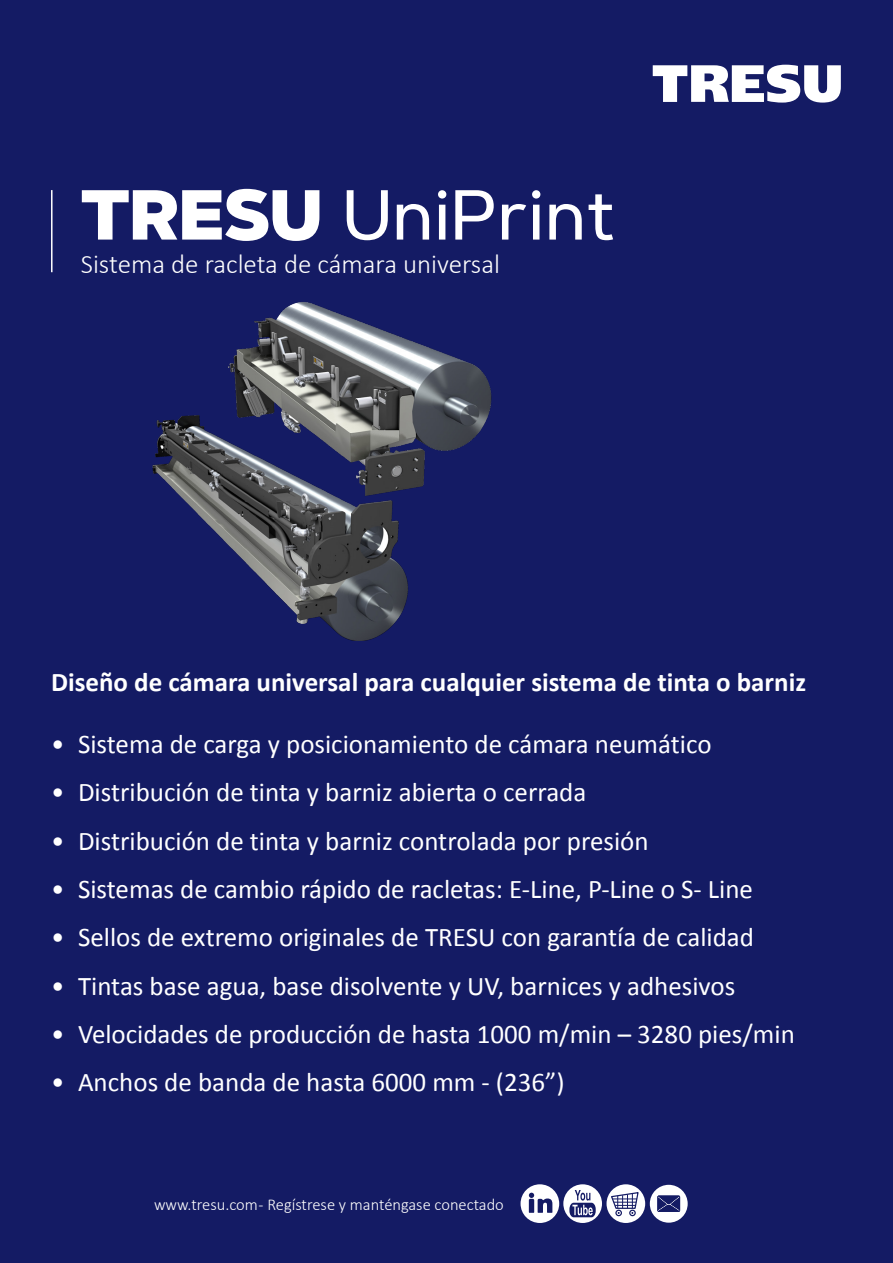
<style>
.page{position:relative;width:893px;height:1263px;background:#141b64}
.page>*{position:absolute;margin:0;border:0;box-sizing:border-box;transform-origin:0 0}
.t1{font:500 70.5px "Artegra Sans";color:#fff}
.t2{font:27px "Calibri";color:#fff}
.TRESU_BRØD_9_5_SORT{font:700 27px "Calibri";color:#fff}
.t3{font:300 27px "Calibri";color:#fff}
.t4{font:300 16.5px "Calibri";color:#fff}
.s1{font-weight:900}
</style>
<div class="page">
<div style="left:606px;top:1184px;width:39px;height:39px;background:#fff;border-radius:50%"></div>
<div style="left:615px;top:1209px;width:7px;height:7px;border:1px solid #141b64;border-radius:50%"></div>
<div style="left:629px;top:1209px;width:7px;height:7px;border:1px solid #141b64;border-radius:50%"></div>
<svg style="left:610px;top:1191px;width:29px;height:24px"></svg>
<div style="left:521px;top:1184px;width:38px;height:39px;background:#fff;border-radius:50%"></div>
<svg style="left:529px;top:1193px;width:24px;height:20px"></svg>
<svg style="left:563px;top:1184px;width:39px;height:39px"></svg>
<svg style="left:569px;top:1190px;width:27px;height:27px"></svg>
<svg style="left:650px;top:1185px;width:38px;height:38px"></svg>
<hr style="left:51px;top:190px;width:2px;height:82px;background:#fff">
<svg style="left:653px;top:65px;width:188px;height:38px"></svg>
<img style="left:152px;top:302px;width:340px;height:338px">
<p class="t1" style="left:81px;top:166px;width:536px"><span class="s1">TRESU</span> UniPrint</p>
<p class="t3" style="left:81px;top:247px;width:421px">Sistema de racleta de cámara universal</p>
<p class="TRESU_BRØD_9_5_SORT" style="left:51px;top:663px;width:756px">Diseño de cámara universal para cualquier sistema de tinta o barniz</p>
<p class="t2" style="left:51px;top:725px;width:662px">• Sistema de carga y posicionamiento de cámara neumático</p>
<p class="t2" style="left:51px;top:774px;width:537px">• Distribución de tinta y barniz abierta o cerrada</p>
<p class="t2" style="left:51px;top:822px;width:599px">• Distribución de tinta y barniz controlada por presión</p>
<p class="t2" style="left:51px;top:870px;width:703px">• Sistemas de cambio rápido de racletas: E-Line, P-Line o S- Line</p>
<p class="t2" style="left:51px;top:918px;width:704px">• Sellos de extremo originales de TRESU con garantía de calidad</p>
<p class="t2" style="left:51px;top:967px;width:686px">• Tintas base agua, base disolvente y UV, barnices y adhesivos</p>
<p class="t2" style="left:51px;top:1015px;width:745px">• Velocidades de producción de hasta 1000 m/min – 3280 pies/min</p>
<p class="t2" style="left:51px;top:1063px;width:515px">• Anchos de banda de hasta 6000 mm - (236”)</p>
<p class="t4" style="left:154px;top:1194px;width:351px">www.tresu.com - Regístrese y manténgase conectado</p>
</div>
